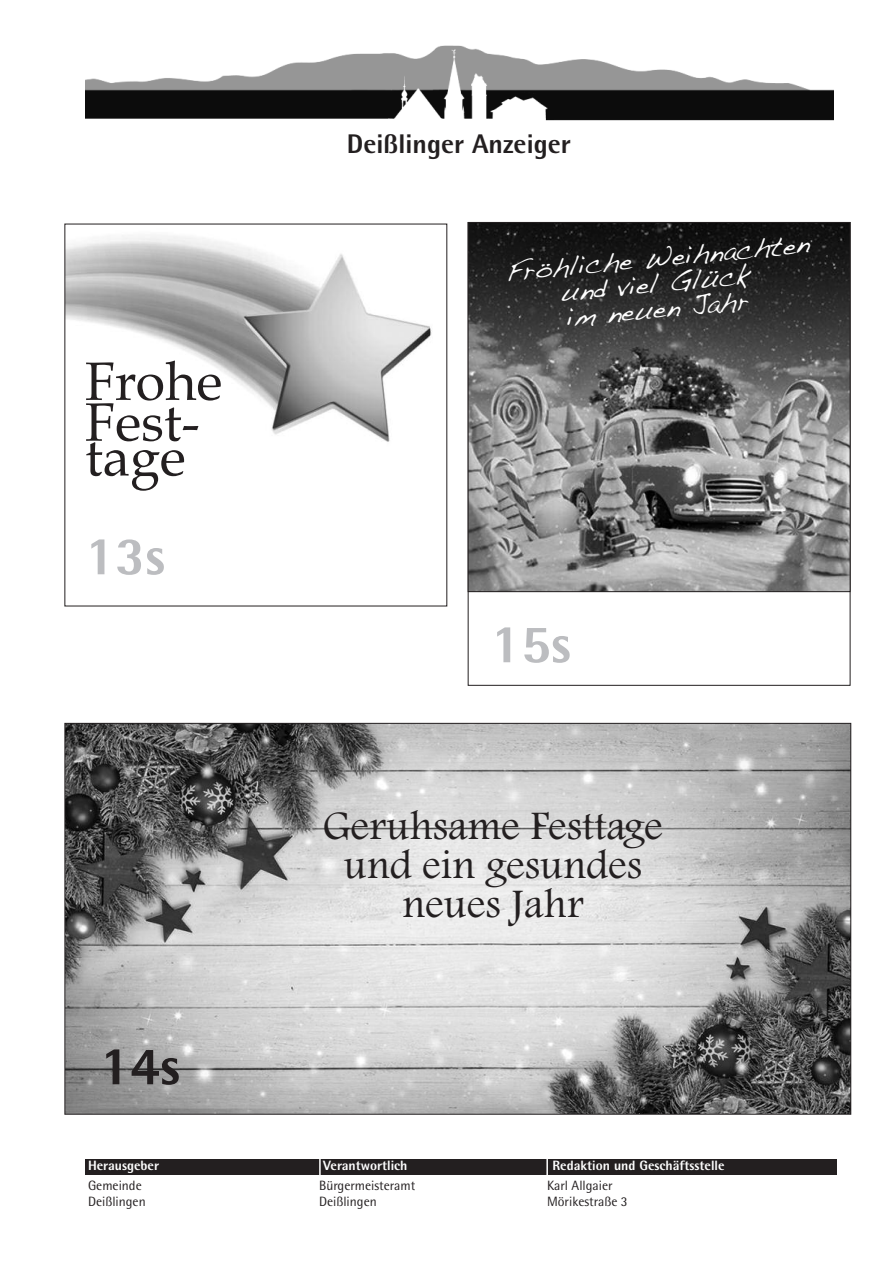
<style>
.page{position:relative;width:893px;height:1263px;background:#fff}
.page>*{position:absolute;margin:0;border:0;box-sizing:border-box;transform-origin:0 0}
.t1{font:54px/40.8px "Book Antiqua";color:#231f20}
.t2{font:800 54px "Rotis Semi Sans";color:#bcbdc0}
.t3{font:800 54px "Rotis Semi Sans";color:#231f20}
.t4{font:42px/39px "Footlight MT Light";color:#231f20;text-align:center}
.t5{font:27px/25.5px "Handwriting Dakota";color:#fff;text-align:center}
.t6{font:800 27px "Rotis Semi Sans";color:#231f20}
.t7{font:13.5px/16.5px "Rotis Semi Sans";color:#231f20}
.t8{font:800 13.5px "Rotis Semi Sans";color:#fff}
</style>
<div class="page">
<img style="left:85px;top:45px;width:748px;height:76px">
<div style="left:85px;top:1158px;width:752px;height:16px;background:#231f20"></div>
<hr style="left:546px;top:1131px;width:2px;height:110px;background:#fff">
<hr style="left:319px;top:1131px;width:2px;height:110px;background:#fff">
<img style="left:66px;top:725px;width:783px;height:387px">
<img style="left:66px;top:235px;width:366px;height:207px">
<img style="left:470px;top:224px;width:378px;height:366px">
<div style="left:468px;top:222px;width:382px;height:370px;border:1px solid #231f20"></div>
<h1 class="t1" style="left:85px;top:361px;width:139px">Frohe<br>Fest-</h1>
<h1 class="t1" style="left:85px;top:436px;width:102px">tage</h1>
<h1 class="t2" style="left:85px;top:537px;width:82px">13s</h1>
<h1 class="t3" style="left:100px;top:1047px;width:82px">14s</h1>
<p class="t8" style="left:88px;top:1161px;width:73px">Herausgeber</p>
<p class="t7" style="left:88px;top:1178px;width:59px">Gemeinde<br>Deißlingen</p>
<h3 class="t6" style="left:347px;top:134px;width:225px">Deißlinger Anzeiger</h3>
<h3 class="t5" style="left:505px;top:258px;width:307px;rotate:-5deg">Fröhliche Weihnachten und viel Glück<br>im neuen Jahr</h3>
<h1 class="t2" style="left:491px;top:625px;width:82px">15s</h1>
<h2 class="t4" style="left:323px;top:805px;width:342px">Geruhsame Festtage und ein gesundes neues Jahr</h2>
<p class="t8" style="left:323px;top:1161px;width:86px">Verantwortlich</p>
<p class="t7" style="left:319px;top:1178px;width:98px">Bürgermeisteramt<br>Deißlingen</p>
<p class="t8" style="left:552px;top:1161px;width:174px">Redaktion und Geschäftsstelle</p>
<p class="t7" style="left:547px;top:1178px;width:82px">Karl Allgaier<br>Mörikestraße 3</p>
</div>
